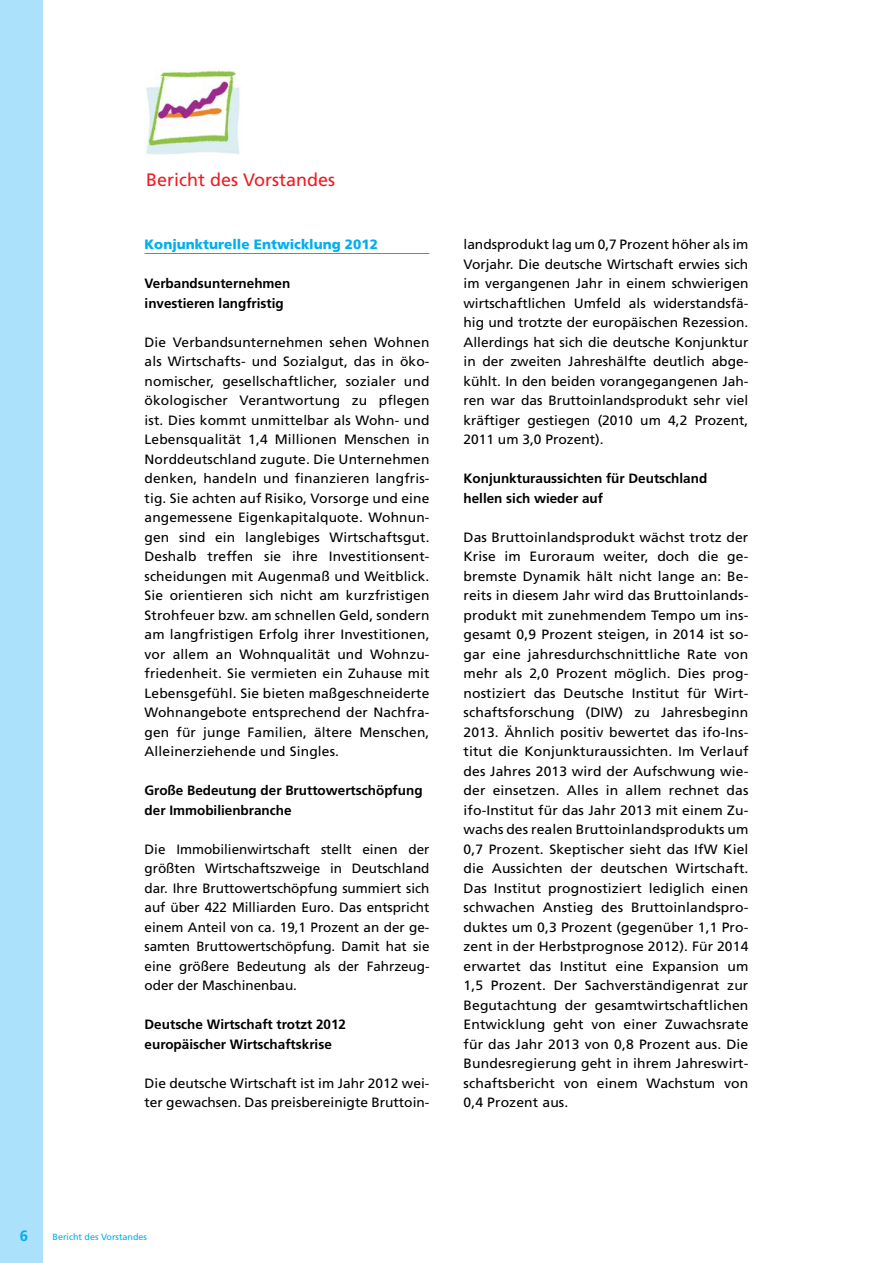
<style>
.page{position:relative;width:893px;height:1263px;background:#fff}
.page>*{position:absolute;margin:0;border:0;box-sizing:border-box;transform-origin:0 0}
.t1{font:18px "Frutiger";color:#ed1d24}
.t2{font:700 15px "Frutiger";color:#00aeef}
.t3{font:13.5px/19.5px "Frutiger LT Std";color:#000;text-align:justify}
.t4{font:700 13.5px/19.5px "Frutiger";color:#000}
.t5{font:900 13.5px "Frutiger";color:#00aeef}
.t6{font:9px "Frutiger";color:#00aeef}
</style>
<div class="page">
<div style="left:0;top:0;width:43px;height:1263px;background:#abe1fa"></div>
<img style="left:146px;top:68px;width:94px;height:87px">
<hr style="left:145px;top:253px;width:284px;height:1px;background:#00aeef">
<h1 class="t1" style="left:146px;top:169px;width:191px">Bericht des Vorstandes</h1>
<p class="t5" style="left:145px;top:236px;width:235px">Konjunkturelle Entwicklung 2012</p>
<p class="t4" style="left:145px;top:274px;width:147px">Verbandsunternehmen investieren langfristig</p>
<p class="t3" style="left:145px;top:332px;width:286px">Die Verbandsunternehmen sehen Wohnen als Wirtschafts- und Sozialgut, das in öko&shy;nomischer, gesellschaftlicher, sozialer und ökologischer Verantwortung zu pflegen ist. Dies kommt unmittelbar als Wohn- und Lebensqualität 1,4 Millionen Menschen in Norddeutschland zugute. Die Unternehmen denken, handeln und finanzieren langfris&shy;tig. Sie achten auf Risiko, Vorsorge und eine angemessene Eigenkapitalquote. Wohnun&shy;gen sind ein langlebiges Wirtschaftsgut.<br>Deshalb treffen sie ihre Investitionsent&shy;scheidungen mit Augenmaß und Weitblick.<br>Sie orientieren sich nicht am kurzfristigen Strohfeuer bzw. am schnellen Geld, sondern am langfristigen Erfolg ihrer Investitionen, vor allem an Wohnqualität und Wohnzu&shy;friedenheit. Sie vermieten ein Zuhause mit Lebensgefühl. Sie bieten maßgeschneiderte Wohnangebote entsprechend der Nachfra&shy;gen für junge Familien, ältere Menschen, Alleinerziehende und Singles.</p>
<p class="t4" style="left:145px;top:781px;width:280px">Große Bedeutung der Bruttowertschöpfung der Immobilienbranche</p>
<p class="t3" style="left:145px;top:839px;width:286px">Die Immobilienwirtschaft stellt einen der größten Wirtschaftszweige in Deutschland dar. Ihre Bruttowertschöpfung summiert sich auf über 422 Milliarden Euro. Das entspricht einem Anteil von ca. 19,1 Prozent an der ge&shy;samten Bruttowertschöpfung. Damit hat sie eine größere Bedeutung als der Fahrzeug&shy;oder der Maschinenbau.</p>
<p class="t4" style="left:145px;top:1015px;width:203px">Deutsche Wirtschaft trotzt 2012 europäischer Wirtschaftskrise</p>
<p class="t3" style="left:145px;top:1073px;width:286px">Die deutsche Wirtschaft ist im Jahr 2012 wei&shy;ter gewachsen. Das preisbereinigte Bruttoin-</p>
<p class="t3" style="left:463px;top:235px;width:286px">landsprodukt lag um 0,7 Prozent höher als im Vorjahr. Die deutsche Wirtschaft erwies sich im vergangenen Jahr in einem schwierigen wirtschaftlichen Umfeld als widerstandsfä&shy;hig und trotzte der europäischen Rezession.<br>Allerdings hat sich die deutsche Konjunktur in der zweiten Jahreshälfte deutlich abge&shy;kühlt. In den beiden vorangegangenen Jah&shy;ren war das Bruttoinlandsprodukt sehr viel kräftiger gestiegen (2010 um 4,2 Prozent, 2011 um 3,0 Prozent).</p>
<p class="t4" style="left:463px;top:469px;width:245px">Konjunkturaussichten für Deutschland hellen sich wieder auf</p>
<p class="t3" style="left:463px;top:527px;width:286px">Das Bruttoinlandsprodukt wächst trotz der Krise im Euroraum weiter, doch die ge&shy;bremste Dynamik hält nicht lange an: Be&shy;reits in diesem Jahr wird das Bruttoinlands&shy;produkt mit zunehmendem Tempo um ins&shy;gesamt 0,9 Prozent steigen, in 2014 ist so&shy;gar eine jahresdurchschnittliche Rate von mehr als 2,0 Prozent möglich. Dies prog&shy;nostiziert das Deutsche Institut für Wirt&shy;schaftsforschung (DIW) zu Jahresbeginn 2013. Ähnlich positiv bewertet das ifo-Ins&shy;titut die Konjunkturaussichten. Im Verlauf des Jahres 2013 wird der Aufschwung wie&shy;der einsetzen. Alles in allem rechnet das ifo-Institut für das Jahr 2013 mit einem Zu&shy;wachs des realen Bruttoinlandsprodukts um 0,7 Prozent. Skeptischer sieht das IfW Kiel die Aussichten der deutschen Wirtschaft.<br>Das Institut prognostiziert lediglich einen schwachen Anstieg des Bruttoinlandspro&shy;duktes um 0,3 Prozent (gegenüber 1,1 Pro&shy;zent in der Herbstprognose 2012). Für 2014 erwartet das Institut eine Expansion um 1,5 Prozent. Der Sachverständigenrat zur Begutachtung der gesamtwirtschaftlichen Entwicklung geht von einer Zuwachsrate für das Jahr 2013 von 0,8 Prozent aus. Die Bundesregierung geht in ihrem Jahreswirt&shy;schaftsbericht von einem Wachstum von 0,4 Prozent aus.</p>
<p class="t2" style="left:20px;top:1227px;width:10px">6</p>
<p class="t6" style="left:53px;top:1232px;width:96px">Bericht des Vorstandes</p>
</div>
